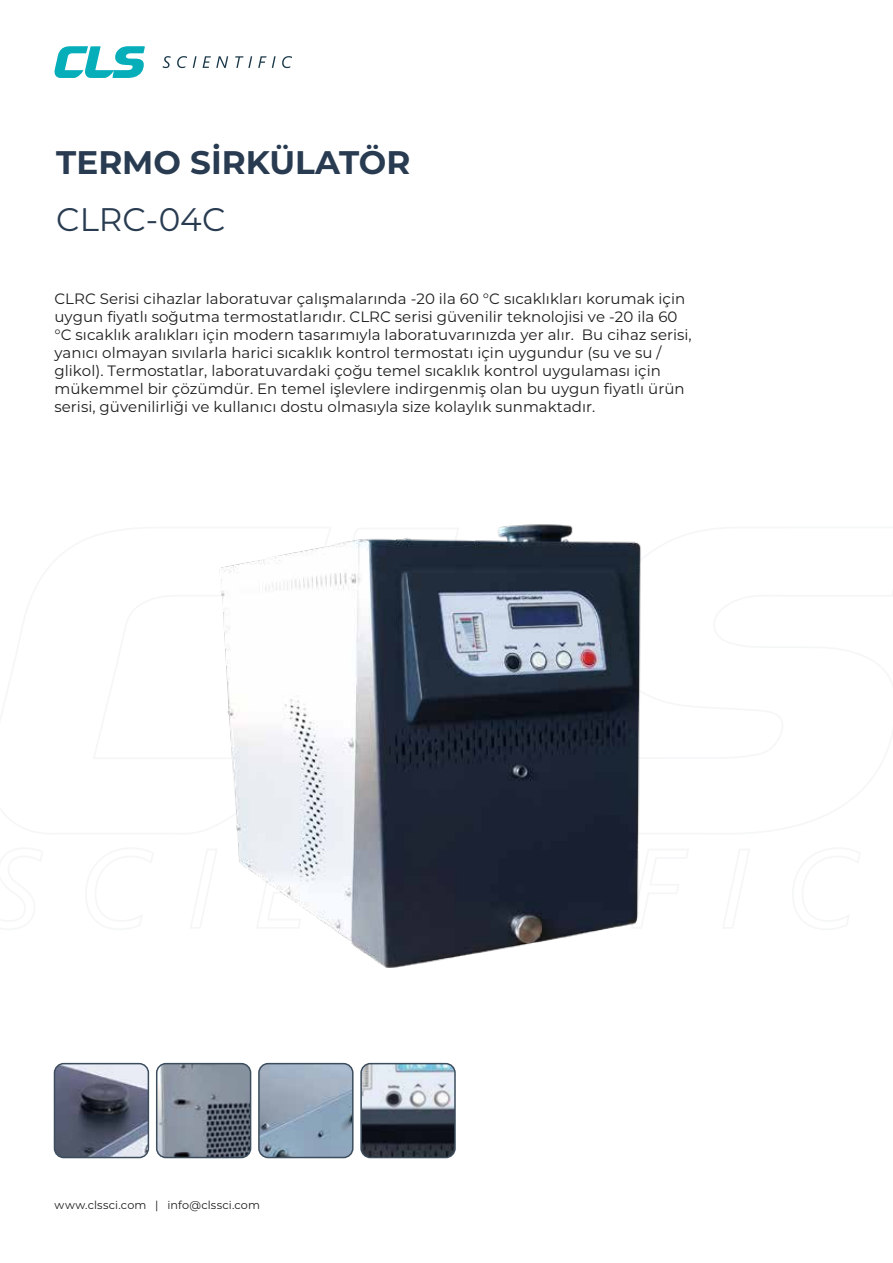
<style>
.page{position:relative;width:893px;height:1263px;background:#fff}
.page>*{position:absolute;margin:0;border:0;box-sizing:border-box;transform-origin:0 0}
.t1{font:700 32.7px "Montserrat";color:#283b50}
.t2{font:32.7px "Montserrat";color:#283b50}
.t3{font:15px/18px "Montserrat";color:#1d1d1b}
.t4{font:11.25px "Montserrat";letter-spacing:.01em;color:#1d1d1b}
</style>
<div class="page">
<svg style="left:163px;top:56px;width:8px;height:12px"></svg>
<svg style="left:177px;top:56px;width:10px;height:12px"></svg>
<svg style="left:193px;top:56px;width:4px;height:12px"></svg>
<svg style="left:203px;top:56px;width:25px;height:12px"></svg>
<svg style="left:235px;top:56px;width:17px;height:12px"></svg>
<svg style="left:258px;top:56px;width:18px;height:12px"></svg>
<svg style="left:282px;top:56px;width:10px;height:12px"></svg>
<svg style="left:54px;top:46px;width:91px;height:32px"></svg>
<img style="left:54px;top:1064px;width:94px;height:93px">
<div style="left:54px;top:1063px;width:95px;height:95px;border:2px solid #3c4d5d;border-radius:9px"></div>
<img style="left:261px;top:1066px;width:90px;height:89px">
<div style="left:258px;top:1063px;width:96px;height:95px;border:2px solid #3c4d5d;border-radius:9px"></div>
<img style="left:159px;top:1064px;width:92px;height:93px">
<div style="left:156px;top:1063px;width:95px;height:95px;border:2px solid #3c4d5d;border-radius:9px"></div>
<img style="left:363px;top:1066px;width:90px;height:89px">
<div style="left:360px;top:1063px;width:96px;height:95px;border:2px solid #3c4d5d;border-radius:9px"></div>
<img style="left:128px;top:524px;width:514px;height:539px">
<h1 class="t1" style="left:56px;top:139px;width:356px">TERMO SİRKÜLATÖR</h1>
<h1 class="t2" style="left:56px;top:197px;width:171px">CLRC-04C</h1>
<p class="t3" style="left:54px;top:289px;width:639px">CLRC Serisi cihazlar laboratuvar çalışmalarında -20 ila 60 °C sıcaklıkları korumak için uygun fiyatlı soğutma termostatlarıdır. CLRC serisi güvenilir teknolojisi ve -20 ila 60 °C sıcaklık aralıkları için modern tasarımıyla laboratuvarınızda yer alır. Bu cihaz serisi, yanıcı olmayan sıvılarla harici sıcaklık kontrol termostatı için uygundur (su ve su / glikol). Termostatlar, laboratuvardaki çoğu temel sıcaklık kontrol uygulaması için mükemmel bir çözümdür. En temel işlevlere indirgenmiş olan bu uygun fiyatlı ürün serisi, güvenilirliği ve kullanıcı dostu olmasıyla size kolaylık sunmaktadır.</p>
<p class="t4" style="left:54px;top:1197px;width:207px">www.clssci.com | info@clssci.com</p>
</div>
